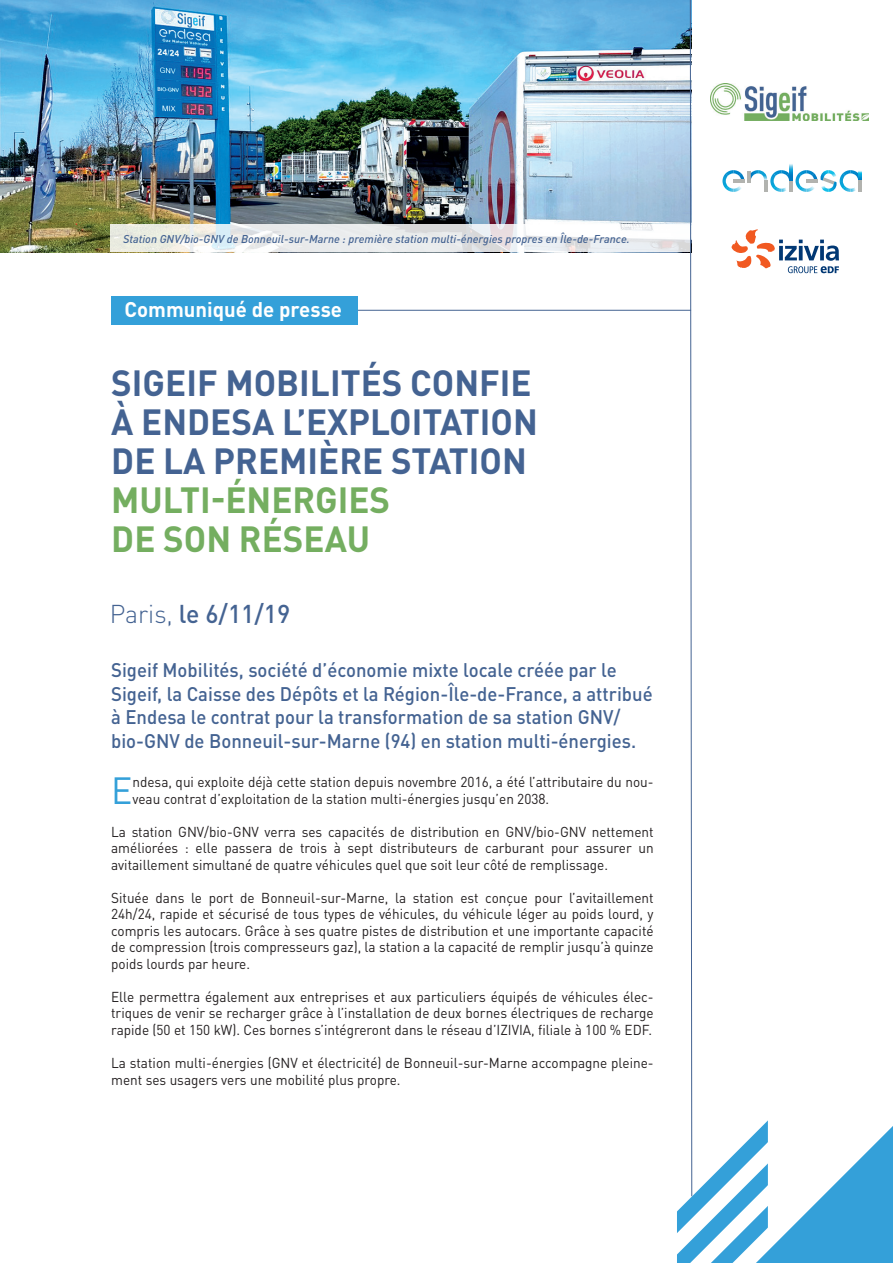
<style>
.page{position:relative;width:893px;height:1263px;background:#fff}
.page>*{position:absolute;margin:0;border:0;box-sizing:border-box;transform-origin:0 0}
.courante{font:37.35px "DINOT";color:#34a0d9;scale:.95 1}
.accroche{font:700 36px/39px "DINOT";color:#446392}
.accroche-2{font:500 25.5px "DINOT";color:#446392}
.accroche-3{font:700 21px "DINOT";color:#fff}
.courante-2{font:500 19.5px/23.4px "DINOT";color:#446392;scale:.95 1}
.courante-3{font:14.25px/16.5px "DINOT";color:#231f20;text-align:justify;scale:.95 1}
.légendes_photos{font:italic 500 11.25px "DINOT";color:#446392}
.s1{color:#74ae60}
.s2{font-weight:300}
</style>
<div class="page">
<img style="left:0;top:0;width:677px;height:252px">
<svg style="left:110px;top:225px;width:567px;height:27px"></svg>
<hr style="left:325px;top:310px;width:366px;height:1px;background:#446392">
<div style="left:112px;top:296px;width:246px;height:28px;background:#34a0d9"></div>
<svg style="left:677px;top:0;width:216px;height:1263px"></svg>
<p class="légendes_photos" style="left:123px;top:230px;width:508px">Station GNV/bio-GNV de Bonneuil-sur-Marne : première station multi-énergies propres en Île-de-France.</p>
<p class="accroche-3" style="left:124px;top:293px;width:219px">Communiqué de presse</p>
<p class="accroche" style="left:111px;top:362px;width:428px">SIGEIF MOBILITÉS CONFIE<br>À ENDESA L’EXPLOITATION<br>DE LA PREMIÈRE STATION<br><span class="s1">MULTI-ÉNERGIES<br>DE SON RÉSEAU</span></p>
<p class="accroche-2" style="left:110px;top:594px;width:182px"><span class="s2">Paris,</span> le 6/11/19</p>
<p class="courante-2" style="left:111px;top:657px;width:571px">Sigeif Mobilités, société d’économie mixte locale créée par le Sigeif, la Caisse des Dépôts et la Région-Île-de-France, a attribué à Endesa le contrat pour la transformation de sa station GNV/ bio-GNV de Bonneuil-sur-Marne (94) en station multi-énergies.</p>
<p class="courante" style="left:111px;top:762px;width:24px">E</p>
<p class="courante-3" style="left:132px;top:773px;width:550px">ndesa, qui exploite déjà cette station depuis novembre 2016, a été l’attributaire du nou&shy;veau contrat d’exploitation de la station multi-énergies jusqu’en 2038.</p>
<p class="courante-3" style="left:111px;top:823px;width:573px">La station GNV/bio-GNV verra ses capacités de distribution en GNV/bio-GNV nettement améliorées : elle passera de trois à sept distributeurs de carburant pour assurer un avitaillement simultané de quatre véhicules quel que soit leur côté de remplissage.</p>
<p class="courante-3" style="left:111px;top:889px;width:573px">Située dans le port de Bonneuil-sur-Marne, la station est conçue pour l’avitaillement 24h/24, rapide et sécurisé de tous types de véhicules, du véhicule léger au poids lourd, y compris les autocars. Grâce à ses quatre pistes de distribution et une importante capacité de compression (trois compresseurs gaz), la station a la capacité de remplir jusqu’à quinze poids lourds par heure.</p>
<p class="courante-3" style="left:111px;top:988px;width:573px">Elle permettra également aux entreprises et aux particuliers équipés de véhicules élec&shy;triques de venir se recharger grâce à l’installation de deux bornes électriques de recharge rapide (50 et 150 kW). Ces bornes s’intégreront dans le réseau d’IZIVIA, filiale à 100 % EDF.</p>
<p class="courante-3" style="left:111px;top:1054px;width:573px">La station multi-énergies (GNV et électricité) de Bonneuil-sur-Marne accompagne pleine&shy;ment ses usagers vers une mobilité plus propre.</p>
</div>
